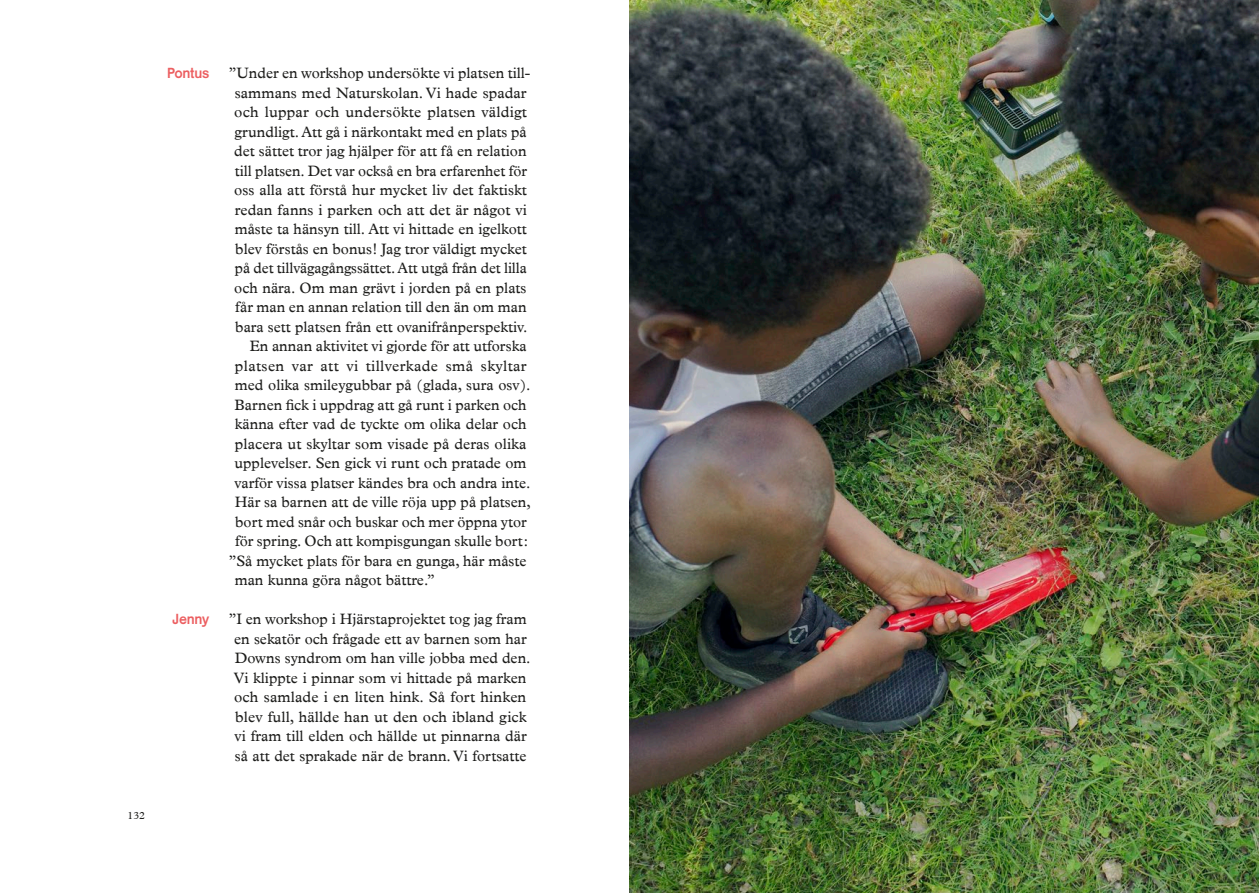
<style>
.page{position:relative;width:1259px;height:893px;background:#fff}
.page>*{position:absolute;margin:0;border:0;box-sizing:border-box;transform-origin:0 0}
.t1{font:15px/19.5px "Plantin MT Pro";color:#1d1d1b;text-align:center}
.t2{font:15px "Plantin MT Pro";letter-spacing:.025em;color:#1d1d1b}
.t3{font:15px "Karrik";letter-spacing:-.02em;color:#ec5f61}
.t4{font:10.5px "Plantin MT Pro";color:#1d1d1b}
</style>
<div class="page">
<img style="left:629px;top:0;width:630px;height:893px">
<p class="t4" style="left:128px;top:809px;width:19px">132</p>
<p class="t3" style="left:167px;top:60px;width:44px">Pontus</p>
<p class="t3" style="left:173px;top:606px;width:38px">Jenny</p>
<p class="t1" style="left:229px;top:63px;width:303px">”Under en workshop undersökte vi platsen till-</p>
<p class="t1" style="left:235px;top:83px;width:293px">sammans med Naturskolan. Vi hade spadar</p>
<p class="t1" style="left:234px;top:102px;width:294px">och luppar och undersökte platsen väldigt</p>
<p class="t1" style="left:234px;top:122px;width:294px">grundligt. Att gå i närkontakt med en plats på</p>
<p class="t1" style="left:234px;top:141px;width:294px">det sättet tror jag hjälper för att få en relation</p>
<p class="t1" style="left:235px;top:161px;width:293px">till platsen. Det var också en bra erfarenhet för</p>
<p class="t1" style="left:234px;top:180px;width:294px">oss alla att förstå hur mycket liv det faktiskt</p>
<p class="t1" style="left:235px;top:200px;width:293px">redan fanns i parken och att det är något vi</p>
<p class="t1" style="left:235px;top:219px;width:293px">måste ta hänsyn till. Att vi hittade en igelkott</p>
<p class="t1" style="left:235px;top:239px;width:293px">blev förstås en bonus! Jag tror väldigt mycket</p>
<p class="t1" style="left:235px;top:258px;width:293px">på det tillvägagångssättet. Att utgå från det lilla</p>
<p class="t1" style="left:234px;top:278px;width:294px">och nära. Om man grävt i jorden på en plats</p>
<p class="t1" style="left:235px;top:297px;width:293px">får man en annan relation till den än om man</p>
<p class="t1" style="left:235px;top:317px;width:294px">bara sett platsen från ett ovanifrånperspektiv.</p>
<p class="t1" style="left:250px;top:336px;width:278px">En annan aktivitet vi gjorde för att utforska</p>
<p class="t2" style="left:235px;top:357px;width:293px">platsen var att vi tillverkade små skyltar</p>
<p class="t1" style="left:235px;top:375px;width:297px">med olika smileygubbar på (glada, sura osv).</p>
<p class="t1" style="left:235px;top:395px;width:293px">Barnen fick i uppdrag att gå runt i parken och</p>
<p class="t1" style="left:235px;top:414px;width:293px">känna efter vad de tyckte om olika delar och</p>
<p class="t1" style="left:235px;top:434px;width:293px">placera ut skyltar som visade på deras olika</p>
<p class="t1" style="left:235px;top:453px;width:293px">upplevelser. Sen gick vi runt och pratade om</p>
<p class="t1" style="left:235px;top:473px;width:297px">varför vissa platser kändes bra och andra inte.</p>
<p class="t1" style="left:235px;top:492px;width:298px">Här sa barnen att de ville röja upp på platsen,</p>
<p class="t1" style="left:235px;top:512px;width:293px">bort med snår och buskar och mer öppna ytor</p>
<p class="t1" style="left:235px;top:531px;width:294px">för spring. Och att kompisgungan skulle bort:</p>
<p class="t1" style="left:229px;top:551px;width:299px">”Så mycket plats för bara en gunga, här måste</p>
<p class="t1" style="left:235px;top:570px;width:201px">man kunna göra något bättre.”</p>
<p class="t1" style="left:229px;top:609px;width:303px">”I en workshop i Hjärstaprojektet tog jag fram en sekatör och frågade ett av barnen som har Downs syndrom om han ville jobba med den.<br>Vi klippte i pinnar som vi hittade på marken och samlade i en liten hink. Så fort hinken blev full, hällde han ut den och ibland gick vi fram till elden och hällde ut pinnarna där så att det sprakade när de brann. Vi fortsatte</p>
</div>
